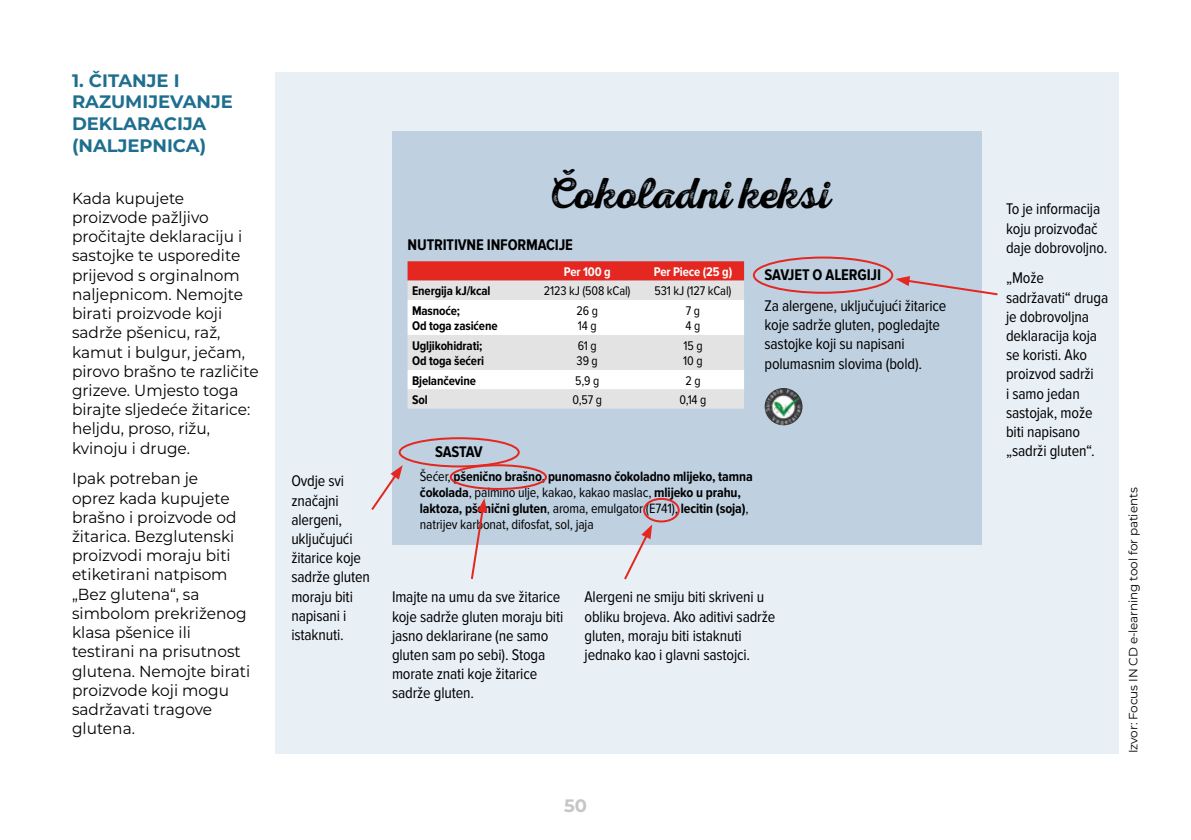
<style>
.page{position:relative;width:1191px;height:840px;background:#fff}
.page>*{position:absolute;margin:0;border:0;box-sizing:border-box;transform-origin:0 0}
._01_Naslov{font:43.6px "Nexa Rust Script SW00 02";color:#000}
._02_Podnaslov{font:700 18px/21.6px "Montserrat";color:#1e6e90}
.t1{font:700 18px "Montserrat";color:#c6c6c5}
._03_Tekst{font:16px/19.2px "Proxima Nova Cond";letter-spacing:-.01em;color:#000}
._03_Tekst-2{font:16px/19.2px "Montserrat";color:#000;scale:.96 1}
._03_Tekst-3{font:700 16px "Proxima Nova Cond";letter-spacing:-.01em;color:#000}
._03_Tekst-4{font:700 14px/16px "Proxima Nova Cond";letter-spacing:-.01em;color:#000}
._03_Tekst-5{font:700 13px/15.6px "Proxima Nova Cond";letter-spacing:-.01em;color:#000}
._03_Tekst-6{font:13px "Proxima Nova Cond";letter-spacing:-.01em;color:#000}
._03_Tekst-7{font:700 13px "Proxima Nova Cond";letter-spacing:-.01em;color:#fff}
._03_Tekst-8{font:12px "Montserrat";letter-spacing:-.01em;color:#000}
.s1{font-weight:400}
</style>
<div class="page">
<div style="left:276px;top:72px;width:843px;height:680px;background:#e8eff5"></div>
<div style="left:392px;top:131px;width:589px;height:413px;background:#bfd0e0"></div>
<div style="left:407px;top:261px;width:337px;height:19px;background:#e52721"></div>
<div style="left:407px;top:280px;width:337px;height:128px;background:#e3e3e3"></div>
<svg style="left:407px;top:300px;width:337px;height:89px;background:#f3f3f3"></svg>
<svg style="left:371px;top:465px;width:32px;height:45px"></svg>
<svg style="left:622px;top:524px;width:30px;height:56px"></svg>
<svg style="left:469px;top:498px;width:18px;height:81px"></svg>
<svg style="left:896px;top:276px;width:102px;height:20px"></svg>
<div style="left:753px;top:256px;width:140px;height:37px;border:2px solid #e52721;border-radius:50%"></div>
<div style="left:399px;top:437px;width:121px;height:30px;border:2px solid #e52721;border-radius:50%"></div>
<div style="left:450px;top:464px;width:97px;height:25px;border:2px solid #e52721;border-radius:50%"></div>
<div style="left:643px;top:497px;width:36px;height:25px;border:2px solid #e52721;border-radius:50%"></div>
<img style="left:764px;top:388px;width:38px;height:37px;border-radius:19px">
<p class="_02_Podnaslov" style="left:72px;top:69px;width:162px">1. ČITANJE I<br>RAZUMIJEVANJE<br>DEKLARACIJA (NALJEPNICA)</p>
<p class="_03_Tekst-2" style="left:72px;top:188px;width:196px">Kada kupujete proizvode pažljivo pročitajte deklaraciju i sastojke te usporedite prijevod s orginalnom naljepnicom. Nemojte birati proizvode koji sadrže pšenicu, raž, kamut i bulgur, ječam, pirovo brašno te različite grizeve. Umjesto toga birajte sljedeće žitarice: heljdu, proso, rižu, kvinoju i druge.</p>
<p class="_03_Tekst-2" style="left:72px;top:468px;width:187px">Ipak potreban je<br>oprez kada kupujete brašno i proizvode od žitarica. Bezglutenski proizvodi moraju biti etiketirani natpisom „Bez glutena“, sa simbolom prekriženog klasa pšenice ili testirani na prisutnost glutena. Nemojte birati proizvode koji mogu sadržavati tragove glutena.</p>
<p class="_03_Tekst" style="left:291px;top:472px;width:80px">Ovdje svi značajni alergeni, uključujući žitarice koje sadrže gluten moraju biti napisani i istaknuti.</p>
<p class="_01_Naslov" style="left:547px;top:168px;width:285px">Čokoladni keksi</p>
<p class="_03_Tekst-3" style="left:407px;top:236px;width:167px">NUTRITIVNE INFORMACIJE</p>
<p class="_03_Tekst-7" style="left:564px;top:264px;width:48px">Per 100 g</p>
<p class="_03_Tekst-7" style="left:654px;top:264px;width:80px">Per Piece (25 g)</p>
<p class="_03_Tekst-5" style="left:412px;top:283px;width:80px">Energija kJ/kcal</p>
<p class="_03_Tekst-6" style="left:544px;top:285px;width:88px">2123 kJ (508 kCal)</p>
<p class="_03_Tekst-6" style="left:654px;top:285px;width:78px">531 kJ (127 kCal)</p>
<p class="_03_Tekst-5" style="left:412px;top:303px;width:87px">Masnoće;<br>Od toga zasićene</p>
<p class="_03_Tekst-6" style="left:576px;top:304px;width:23px">26 g</p>
<p class="_03_Tekst-6" style="left:686px;top:304px;width:16px">7 g</p>
<p class="_03_Tekst-6" style="left:685px;top:320px;width:16px">4 g</p>
<p class="_03_Tekst-6" style="left:578px;top:320px;width:20px">14 g</p>
<p class="_03_Tekst-5" style="left:412px;top:338px;width:73px">Ugljikohidrati;<br>Od toga šećeri</p>
<p class="_03_Tekst-6" style="left:577px;top:339px;width:21px">61 g</p>
<p class="_03_Tekst-6" style="left:576px;top:355px;width:23px">39 g</p>
<p class="_03_Tekst-6" style="left:683px;top:339px;width:21px">15 g</p>
<p class="_03_Tekst-6" style="left:683px;top:355px;width:21px">10 g</p>
<p class="_03_Tekst-5" style="left:412px;top:373px;width:65px">Bjelančevine</p>
<p class="_03_Tekst-6" style="left:575px;top:374px;width:26px">5,9 g</p>
<p class="_03_Tekst-6" style="left:685px;top:374px;width:17px">2 g</p>
<p class="_03_Tekst-5" style="left:412px;top:392px;width:17px">Sol</p>
<p class="_03_Tekst-6" style="left:572px;top:393px;width:31px">0,57 g</p>
<p class="_03_Tekst-6" style="left:679px;top:393px;width:28px">0,14 g</p>
<p class="_03_Tekst-3" style="left:764px;top:266px;width:118px">SAVJET O ALERGIJI</p>
<p class="_03_Tekst" style="left:764px;top:296px;width:183px">Za alergene, uključujući žitarice koje sadrže gluten, pogledajte sastojke koji su napisani polumasnim slovima (bold).</p>
<p class="_03_Tekst-3" style="left:435px;top:443px;width:49px">SASTAV</p>
<p class="_03_Tekst-4" style="left:420px;top:469px;width:334px"><span class="s1">Šećer,</span> pšenično brašno, punomasno čokoladno mlijeko, tamna čokolada<span class="s1">, palmino ulje, kakao, kakao maslac,</span> mlijeko u prahu, laktoza, pšenični gluten<span class="s1">, aroma, emulgator (E741),</span> lecitin (soja)<span class="s1">, natrijev karbonat, difosfat, sol, jaja</span></p>
<p class="_03_Tekst" style="left:392px;top:587px;width:173px">Imajte na umu da sve žitarice koje sadrže gluten moraju biti jasno deklarirane (ne samo gluten sam po sebi). Stoga morate znati koje žitarice sadrže gluten.</p>
<p class="_03_Tekst" style="left:584px;top:587px;width:192px">Alergeni ne smiju biti skriveni u obliku brojeva. Ako aditivi sadrže gluten, moraju biti istaknuti jednako kao i glavni sastojci.</p>
<p class="t1" style="left:564px;top:791px;width:24px">50</p>
<p class="_03_Tekst" style="left:1006px;top:200px;width:103px">To je informacija koju proizvođač daje dobrovoljno.</p>
<p class="_03_Tekst" style="left:1006px;top:269px;width:104px">„Može sadržavati“ druga je dobrovoljna deklaracija koja se koristi. Ako proizvod sadrži<br>i samo jedan sastojak, može biti napisano „sadrži gluten“.</p>
<p class="_03_Tekst-8" style="left:1124px;top:752px;width:267px;rotate:-90deg">Izvor: Focus IN CD e-learning tool for patients</p>
</div>
